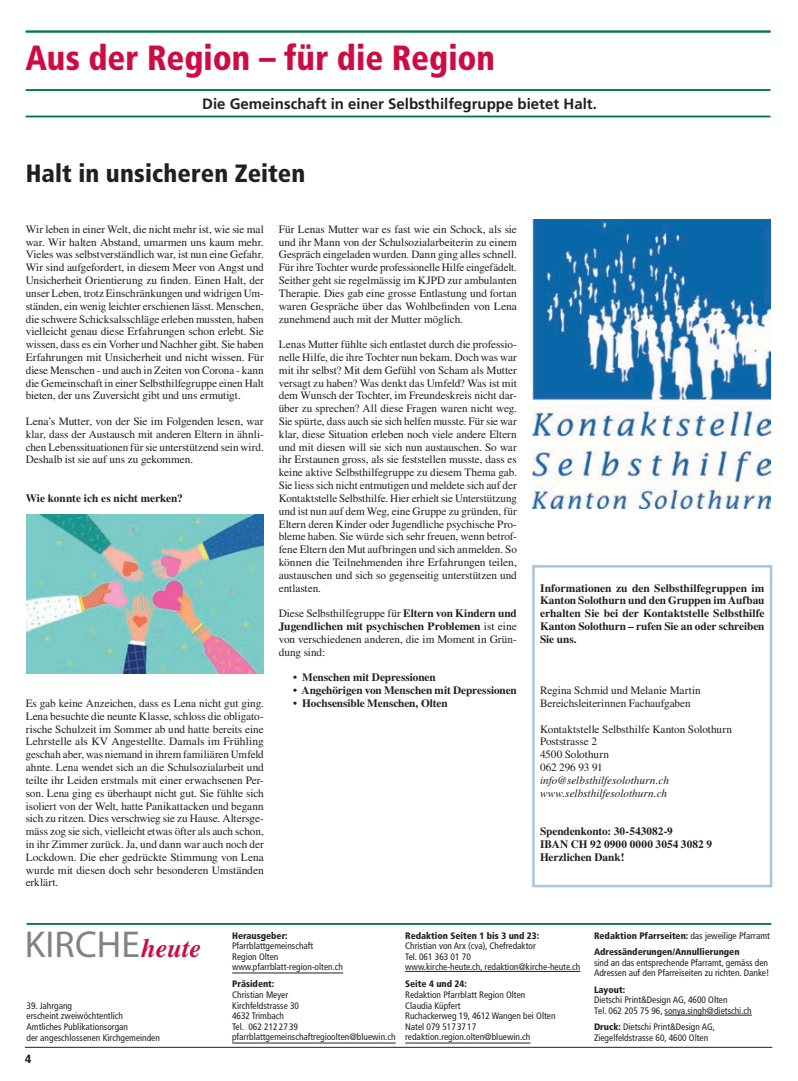
<style>
.page{position:relative;width:798px;height:1081px;background:#fff}
.page>*{position:absolute;margin:0;border:0;box-sizing:border-box;transform-origin:0 0}
.t1{font:37.5px "Myriad Pro";letter-spacing:.005em;color:#808285}
.t2{font:900 condensed 35px "Frutiger";color:#cd0c44;scale:.95 1}
.t3{font:900 condensed 25px "Frutiger";letter-spacing:.005em;color:#231f20}
.t4{font:700 15px "Frutiger";color:#231f20}
.t5{font:900 condensed 11.88px "Frutiger";color:#231f20}
.t6{font:11.25px/12.8px "Times";letter-spacing:-.005em;color:#231f20;text-align:justify}
.t7{font:700 11.25px/12.9px "Times";letter-spacing:-.005em;color:#231f20;text-align:justify}
.t8{font:italic 11.25px/12.9px "Times";color:#231f20}
.t9{font:condensed 9.38px/10.6px "Frutiger";color:#231f20}
.t10{font:900 condensed 9.38px/16.4px "Frutiger";color:#231f20}
.s1{font-weight:700}
.s2{font-family:"Times";font-weight:700;font-style:italic;font-size:26.25px;color:#cd0c44}
.s3{font-weight:400}
.s4{font-weight:900}
</style>
<div class="page">
<hr style="left:26px;top:31px;width:744px;height:1px;background:#00794a">
<hr style="left:26px;top:89px;width:744px;height:2px;background:#00794a">
<hr style="left:26px;top:116px;width:744px;height:1px;background:#00794a">
<hr style="left:27px;top:923px;width:744px;height:2px;background:#00794a">
<hr style="left:232px;top:972px;width:111px;height:1px;background:#231f20">
<hr style="left:232px;top:1042px;width:163px;height:1px;background:#231f20">
<hr style="left:664px;top:1015px;width:87px;height:1px;background:#231f20">
<hr style="left:405px;top:971px;width:175px;height:1px;background:#231f20">
<hr style="left:405px;top:1042px;width:125px;height:1px;background:#231f20">
<img style="left:26px;top:515px;width:238px;height:158px">
<img style="left:532px;top:220px;width:238px;height:288px">
<div style="left:532px;top:565px;width:240px;height:322px;border:2px solid #a7c4e2"></div>
<hr style="left:25px;top:1047px;width:747px;height:1px;background:#231f20">
<h2 class="t2" style="left:25px;top:37px;width:495px">Aus der Region – für die Region</h2>
<h3 class="t4" style="left:202px;top:95px;width:396px">Die Gemeinschaft in einer Selbsthilfegruppe bietet Halt.</h3>
<h3 class="t3" style="left:26px;top:158px;width:281px">Halt in unsicheren Zeiten</h3>
<p class="t6" style="left:26px;top:223px;width:239px">Wir leben in einer Welt, die nicht mehr ist, wie sie mal war. Wir halten Abstand, umarmen uns kaum mehr.<br>Vieles was selbstverständlich war, ist nun eine Gefahr.<br>Wir sind aufgefordert, in diesem Meer von Angst und Unsicherheit Orientierung zu finden. Einen Halt, der unser Leben, trotz Einschränkungen und widrigen Um&shy;ständen, ein wenig leichter erschienen lässt. Menschen, die schwere Schicksalsschläge erleben mussten, haben vielleicht genau diese Erfahrungen schon erlebt. Sie wissen, dass es ein Vorher und Nachher gibt. Sie haben Erfahrungen mit Unsicherheit und nicht wissen. Für diese Menschen - und auch in Zeiten von Corona - kann die Gemeinschaft in einer Selbsthilfegruppe einen Halt bieten, der uns Zuversicht gibt und uns ermutigt.</p>
<p class="t6" style="left:26px;top:415px;width:239px">Lena’s Mutter, von der Sie im Folgenden lesen, war klar, dass der Austausch mit anderen Eltern in ähnli&shy;chen Lebenssituationen für sie unterstützend sein wird.<br>Deshalb ist sie auf uns zu gekommen.</p>
<p class="t7" style="left:26px;top:491px;width:158px">Wie konnte ich es nicht merken?</p>
<p class="t6" style="left:26px;top:697px;width:239px">Es gab keine Anzeichen, dass es Lena nicht gut ging.<br>Lena besuchte die neunte Klasse, schloss die obligato&shy;rische Schulzeit im Sommer ab und hatte bereits eine Lehrstelle als KV Angestellte. Damals im Frühling geschah aber, was niemand in ihrem familiären Umfeld ahnte. Lena wendet sich an die Schulsozialarbeit und teilte ihr Leiden erstmals mit einer erwachsenen Per&shy;son. Lena ging es überhaupt nicht gut. Sie fühlte sich isoliert von der Welt, hatte Panikattacken und begann sich zu ritzen. Dies verschwieg sie zu Hause. Altersge&shy;mäss zog sie sich, vielleicht etwas öfter als auch schon, in ihr Zimmer zurück. Ja, und dann war auch noch der Lockdown. Die eher gedrückte Stimmung von Lena wurde mit diesen doch sehr besonderen Umständen erklärt.</p>
<p class="t6" style="left:279px;top:223px;width:239px">Für Lenas Mutter war es fast wie ein Schock, als sie und ihr Mann von der Schulsozialarbeiterin zu einem Gespräch eingeladen wurden. Dann ging alles schnell.<br>Für ihre Tochter wurde professionelle Hilfe eingefädelt.<br>Seither geht sie regelmässig im KJPD zur ambulanten Therapie. Dies gab eine grosse Entlastung und fortan waren Gespräche über das Wohlbefinden von Lena zunehmend auch mit der Mutter möglich.</p>
<p class="t6" style="left:279px;top:338px;width:239px">Lenas Mutter fühlte sich entlastet durch die professio&shy;nelle Hilfe, die ihre Tochter nun bekam. Doch was war mit ihr selbst? Mit dem Gefühl von Scham als Mutter versagt zu haben? Was denkt das Umfeld? Was ist mit dem Wunsch der Tochter, im Freundeskreis nicht dar&shy;über zu sprechen? All diese Fragen waren nicht weg.<br>Sie spürte, dass auch sie sich helfen musste. Für sie war klar, diese Situation erleben noch viele andere Eltern und mit diesen will sie sich nun austauschen. So war ihr Erstaunen gross, als sie feststellen musste, dass es keine aktive Selbsthilfegruppe zu diesem Thema gab.<br>Sie liess sich nicht entmutigen und meldete sich auf der Kontaktstelle Selbsthilfe. Hier erhielt sie Unterstützung und ist nun auf dem Weg, eine Gruppe zu gründen, für Eltern deren Kinder oder Jugendliche psychische Pro&shy;bleme haben. Sie würde sich sehr freuen, wenn betrof&shy;fene Eltern den Mut aufbringen und sich anmelden. So können die Teilnehmenden ihre Erfahrungen teilen, austauschen und sich so gegenseitig unterstützen und entlasten.</p>
<p class="t6" style="left:279px;top:607px;width:239px">Diese Selbsthilfegruppe für <span class="s1">Eltern von Kindern und Jugendlichen mit psychischen Problemen</span> ist eine von verschiedenen anderen, die im Moment in Grün&shy;dung sind:</p>
<p class="t7" style="left:293px;top:671px;width:144px">• Menschen mit Depressionen</p>
<p class="t7" style="left:293px;top:684px;width:225px">• Angehörigen von Menschen mit Depressionen</p>
<p class="t7" style="left:293px;top:696px;width:156px">• Hochsensible Menschen, Olten</p>
<p class="t7" style="left:540px;top:581px;width:226px">Informationen zu den Selbsthilfegruppen im Kanton Solothurn und den Gruppen im Aufbau erhalten Sie bei der Kontaktstelle Selbsthilfe Kanton Solothurn – rufen Sie an oder schreiben Sie uns.</p>
<p class="t6" style="left:540px;top:684px;width:162px">Regina Schmid und Melanie Martin<br>Bereichsleiterinnen Fachaufgaben</p>
<p class="t6" style="left:540px;top:722px;width:193px;text-align:left">Kontaktstelle Selbsthilfe Kanton Solothurn<br>Poststrasse 2<br>4500 Solothurn<br>062 296 93 91</p>
<p class="t8" style="left:540px;top:774px;width:130px">info@selbsthilfesolothurn.ch www.selbsthilfesolothurn.ch</p>
<p class="t7" style="left:540px;top:824px;width:173px;text-align:left">Spendenkonto: 30-543082-9<br>IBAN CH 92 0900 0000 3054 3082 9<br>Herzlichen Dank!</p>
<h1 class="t1" style="left:25px;top:921px;width:178px">KIRCHE <span class="s2">heute</span></h1>
<p class="t9" style="left:27px;top:1000px;width:135px">39. Jahrgang<br>erscheint zweiwöchtentlich<br>Amtliches Publikationsorgan<br>der angeschlossenen Kirchgemeinden</p>
<p class="t5" style="left:25px;top:1052px;width:8px">4</p>
<p class="t10" style="left:232px;top:927px;width:57px">Herausgeber:</p>
<p class="t9" style="left:232px;top:940px;width:112px">Pfarrblattgemeinschaft<br>Region Olten www.pfarrblatt-region-olten.ch</p>
<p class="t10" style="left:232px;top:976px;width:44px">Präsident:</p>
<p class="t9" style="left:232px;top:989px;width:165px">Christian Meyer<br>Kirchfeldstrasse 30<br>4632 Trimbach<br>Tel. 062 212 27 39 pfarrblattgemeinschaftregioolten@bluewin.ch</p>
<p class="t10" style="left:405px;top:927px;width:135px">Redaktion Seiten 1 bis 3 und 23:</p>
<p class="t9" style="left:405px;top:940px;width:176px">Christian von Arx (cva), Chefredaktor<br>Tel. 061 363 01 70<br>www.kirche-heute.ch, redaktion@kirche-heute.ch</p>
<p class="t10" style="left:405px;top:976px;width:63px">Seite 4 und 24:</p>
<p class="t9" style="left:405px;top:989px;width:152px">Redaktion Pfarrblatt Region Olten<br>Claudia Küpfert<br>Ruchackerweg 19, 4612 Wangen bei Olten<br>Natel 079 517 37 17 redaktion.region.olten@bluewin.ch</p>
<p class="t10" style="left:593px;top:927px;width:177px">Redaktion Pfarrseiten: <span class="s3">das jeweilige Pfarramt<br></span>Adressänderungen/Annullierungen</p>
<p class="t9" style="left:593px;top:957px;width:177px">sind an das entsprechende Pfarramt, gemäss den<br>Adressen auf den Pfarreiseiten zu richten. Danke!</p>
<p class="t10" style="left:593px;top:981px;width:33px">Layout:</p>
<p class="t9" style="left:593px;top:994px;width:159px">Dietschi Print&amp;Design AG, 4600 Olten<br>Tel. 062 205 75 96, sonya.singh@dietschi.ch</p>
<p class="t9" style="left:593px;top:1021px;width:122px"><span class="s4">Druck:</span> Dietschi Print&amp;Design AG,<br>Ziegelfeldstrasse 60, 4600 Olten</p>
</div>
